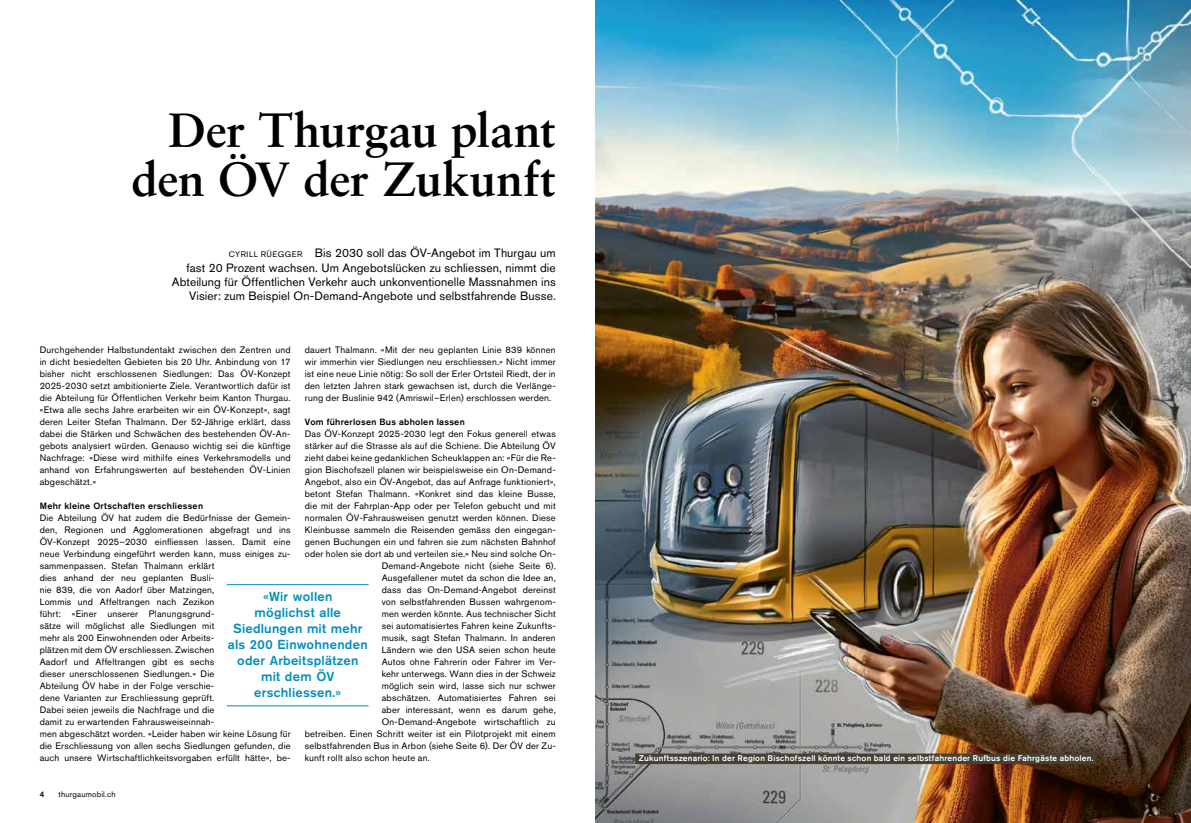
<style>
.page{position:relative;width:1191px;height:823px;background:#fff}
.page>*{position:absolute;margin:0;border:0;box-sizing:border-box;transform-origin:0 0}
.t1{font:700 48px/49px "Sabon LT Std";letter-spacing:-.005em;color:#000;text-align:right}
.t2{font:500 13px/16px "Akzidenz Grotesk BQ";letter-spacing:.02em;color:#008dc0;text-align:center}
.t3{font:12px/14px "Akzidenz Grotesk BQ";letter-spacing:.01em;color:#000;text-align:right}
.t4{font:9.3px/12px "Akzidenz Grotesk BQ";letter-spacing:.02em;color:#000;text-align:justify}
.t5{font:500 9px "Akzidenz Grotesk BQ";letter-spacing:.03em;color:#000}
.t6{font:500 8.3px "Akzidenz Grotesk BQ";letter-spacing:.025em;color:#fff}
.t7{font:8px "Akzidenz Grotesk BQ";letter-spacing:.025em;color:#000}
.t8{font:500 8px "Akzidenz Grotesk BQ";color:#000}
.s1{font-size:8px}
.s2{color:#454034}
</style>
<div class="page">
<img style="left:595px;top:0;width:596px;height:822px">
<div style="left:635px;top:753px;width:461px;height:10px;background:#454034"></div>
<hr style="left:227px;top:583px;width:142px;height:1px;background:#008dc0">
<hr style="left:227px;top:705px;width:142px;height:1px;background:#008dc0">
<h1 class="t1" style="left:131px;top:105px;width:426px">Der Thurgau plant den ÖV der Zukunft</h1>
<p class="t3" style="left:172px;top:246px;width:385px"><span class="s1">CYRILL RÜEGGER</span> Bis 2030 soll das ÖV-Angebot im Thurgau um<br>fast 20 Prozent wachsen. Um Angebotslücken zu schliessen, nimmt die Abteilung für Öffentlichen Verkehr auch unkonventionelle Massnahmen ins Visier: zum Beispiel On-Demand-Angebote und selbstfahrende Busse.</p>
<p class="t4" style="left:40px;top:343px;width:252px">Durchgehender Halbstundentakt zwischen den Zentren und in dicht besiedelten Gebieten bis 20 Uhr. Anbindung von 17 bisher nicht erschlossenen Siedlungen: Das ÖV-Konzept 2025-2030 setzt ambitionierte Ziele. Verantwortlich dafür ist die Abteilung für Öffentlichen Verkehr beim Kanton Thurgau. «Etwa alle sechs Jahre erarbeiten wir ein ÖV-Konzept», sagt deren Leiter Stefan Thalmann. Der 52-Jährige erklärt, dass dabei die Stärken und Schwächen des bestehenden ÖV-An&shy;gebots analysiert würden. Genauso wichtig sei die künftige Nachfrage: «Diese wird mithilfe eines Verkehrsmodells und anhand von Erfahrungswerten auf bestehenden ÖV-Linien abgeschätzt.»</p>
<p class="t5" style="left:40px;top:500px;width:165px">Mehr kleine Ortschaften erschliessen</p>
<p class="t4" style="left:40px;top:511px;width:252px;text-align:left">Die Abteilung ÖV hat zudem die Bedürfnisse der Gemein&shy;den, Regionen und Agglomerationen abgefragt und ins ÖV-Konzept 2025–2030 einfliessen lassen. Damit eine neue Verbindung eingeführt werden kann, muss einiges zu&shy;sammenpassen. Stefan Thalmann erklärt<br>dies anhand der neu geplanten Busli-<br>nie 839, die von Aadorf über Matzingen,<br>Lommis und Affeltrangen nach Zezikon<br>führt: «Einer unserer Planungsgrund-<br>sätze will möglichst alle Siedlungen mit<br>mehr als 200 Einwohnenden oder Arbeits-<br>plätzen mit dem ÖV erschliessen. Zwischen<br>Aadorf und Affeltrangen gibt es sechs<br>dieser unerschlossenen Siedlungen.» Die<br>Abteilung ÖV habe in der Folge verschie-<br>dene Varianten zur Erschliessung geprüft.<br>Dabei seien jeweils die Nachfrage und die<br>damit zu erwartenden Fahrausweiseinnah-<br>men abgeschätzt worden. «Leider haben wir keine Lösung für die Erschliessung von allen sechs Siedlungen gefunden, die auch unsere Wirtschaftlichkeitsvorgaben erfüllt hätte», be-</p>
<p class="t4" style="left:305px;top:343px;width:252px">dauert Thalmann. «Mit der neu geplanten Linie 839 können wir immerhin vier Siedlungen neu erschliessen.» Nicht immer ist eine neue Linie nötig: So soll der Erler Ortsteil Riedt, der in den letzten Jahren stark gewachsen ist, durch die Verlänge&shy;rung der Buslinie 942 (Amriswil–Erlen) erschlossen werden.</p>
<p class="t5" style="left:305px;top:416px;width:161px">Vom führerlosen Bus abholen lassen</p>
<p class="t4" style="left:305px;top:427px;width:252px">Das ÖV-Konzept 2025-2030 legt den Fokus generell etwas</p>
<p class="t4" style="left:305px;top:439px;width:252px">stärker auf die Strasse als auf die Schiene. Die Abteilung ÖV</p>
<p class="t4" style="left:305px;top:451px;width:252px">zieht dabei keine gedanklichen Scheuklappen an: «Für die Re-</p>
<p class="t4" style="left:305px;top:463px;width:252px">gion Bischofszell planen wir beispielsweise ein On-Demand-</p>
<p class="t4" style="left:305px;top:475px;width:252px">Angebot, also ein ÖV-Angebot, das auf Anfrage funktioniert»,</p>
<p class="t4" style="left:305px;top:487px;width:252px">betont Stefan Thalmann. «Konkret sind das kleine Busse,</p>
<p class="t4" style="left:305px;top:499px;width:252px">die mit der Fahrplan-App oder per Telefon gebucht und mit</p>
<p class="t4" style="left:305px;top:511px;width:252px">normalen ÖV-Fahrausweisen genutzt werden können. Diese</p>
<p class="t4" style="left:305px;top:523px;width:252px">Kleinbusse sammeln die Reisenden gemäss den eingegan-</p>
<p class="t4" style="left:305px;top:535px;width:252px">genen Buchungen ein und fahren sie zum nächsten Bahnhof</p>
<p class="t4" style="left:305px;top:547px;width:252px">oder holen sie dort ab und verteilen sie.» Neu sind solche On-</p>
<p class="t4" style="left:382px;top:559px;width:176px">Demand-Angebote nicht (siehe Seite 6).</p>
<p class="t4" style="left:382px;top:571px;width:176px">Ausgefallener mutet da schon die Idee an,</p>
<p class="t4" style="left:382px;top:583px;width:175px">dass das On-Demand-Angebot dereinst</p>
<p class="t4" style="left:382px;top:595px;width:175px">von selbstfahrenden Bussen wahrgenom-</p>
<p class="t4" style="left:382px;top:607px;width:176px">men werden könnte. Aus technischer Sicht</p>
<p class="t4" style="left:382px;top:619px;width:175px">sei automatisiertes Fahren keine Zukunfts-</p>
<p class="t4" style="left:382px;top:631px;width:175px">musik, sagt Stefan Thalmann. In anderen</p>
<p class="t4" style="left:382px;top:643px;width:176px">Ländern wie den USA seien schon heute</p>
<p class="t4" style="left:382px;top:655px;width:175px">Autos ohne Fahrerin oder Fahrer im Ver-</p>
<p class="t4" style="left:382px;top:667px;width:175px">kehr unterwegs. Wann dies in der Schweiz</p>
<p class="t4" style="left:382px;top:679px;width:176px">möglich sein wird, lasse sich nur schwer</p>
<p class="t4" style="left:382px;top:691px;width:176px">abschätzen. Automatisiertes Fahren sei</p>
<p class="t4" style="left:382px;top:703px;width:175px">aber interessant, wenn es darum gehe,</p>
<p class="t4" style="left:382px;top:715px;width:175px">On-Demand-Angebote wirtschaftlich zu</p>
<p class="t4" style="left:305px;top:727px;width:252px">betreiben. Einen Schritt weiter ist ein Pilotprojekt mit einem</p>
<p class="t4" style="left:305px;top:739px;width:252px">selbstfahrenden Bus in Arbon (siehe Seite 6). Der ÖV der Zu-</p>
<p class="t4" style="left:305px;top:751px;width:127px">kunft rollt also schon heute an.</p>
<p class="t6" style="left:636px;top:752px;width:461px"><span class="s2">I</span>Zukunftsszenario: In der Region Bischofszell könnte schon bald ein selbstfahrender Rufbus die Fahrgäste abholen.<span class="s2">I</span></p>
<h2 class="t2" style="left:228px;top:587px;width:141px">«Wir wollen<br>möglichst alle<br>Siedlungen mit mehr als 200 Einwohnenden oder Arbeitsplätzen mit dem ÖV erschliessen.»</h2>
<p class="t8" style="left:40px;top:789px;width:6px">4</p>
<p class="t7" style="left:59px;top:789px;width:59px">thurgaumobil.ch</p>
</div>
